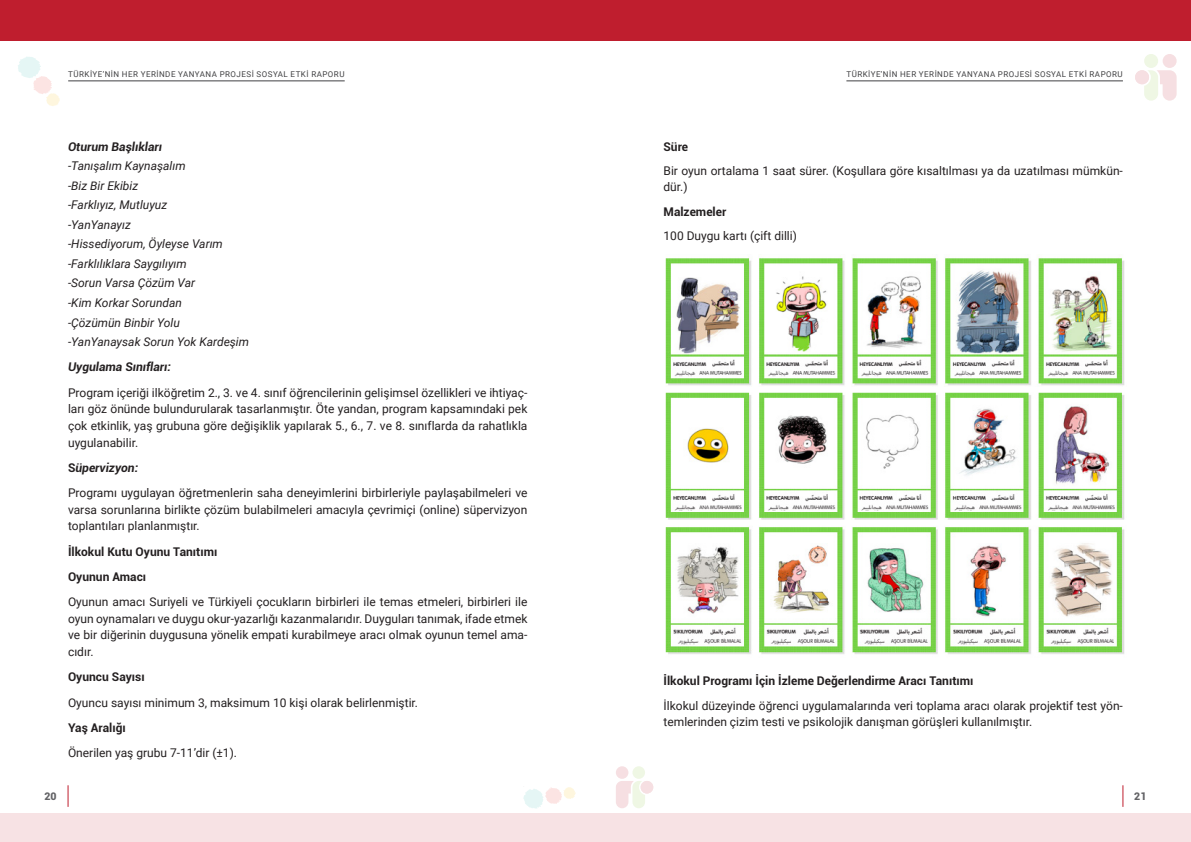
<style>
.page{position:relative;width:1191px;height:842px;background:#fff}
.page>*{position:absolute;margin:0;border:0;box-sizing:border-box;transform-origin:0 0}
.t1{font:12px/16.7px "Roboto";color:#231f20;text-align:justify}
.t2{font:italic 12px "Roboto";color:#231f20}
.t3{font:700 12px "Roboto";color:#231f20}
.t4{font:italic 700 12px "Roboto";color:#231f20}
.t5{font:900 10.5px "Roboto";color:#636366}
.t6{font:8px "Roboto";letter-spacing:.06em;color:#414143}
.s1{font-style:normal}
</style>
<div class="page">
<svg style="left:18px;top:57px;width:42px;height:49px"></svg>
<svg style="left:523px;top:787px;width:53px;height:22px"></svg>
<div style="left:1162px;top:54px;width:14px;height:14px;background:#f6dfe2;border-radius:50%"></div>
<div style="left:1144px;top:54px;width:14px;height:14px;background:#eff7e4;border-radius:50%"></div>
<svg style="left:1135px;top:70px;width:41px;height:31px"></svg>
<div style="left:1132px;top:86px;width:9px;height:13px;background:#fff"></div>
<div style="left:616px;top:766px;width:12px;height:13px;background:#f6dfe2;border-radius:50%"></div>
<div style="left:632px;top:766px;width:13px;height:13px;background:#eff7e4;border-radius:50%"></div>
<svg style="left:616px;top:781px;width:38px;height:27px"></svg>
<div style="left:647px;top:795px;width:8px;height:12px;background:#fff"></div>
<div style="left:595px;top:0;width:596px;height:41px;background:#bf1e2e"></div>
<div style="left:0;top:0;width:595px;height:41px;background:#bf1e2e"></div>
<hr style="left:68px;top:81px;width:277px;height:1px;background:#414143">
<hr style="left:846px;top:81px;width:277px;height:1px;background:#414143">
<svg style="left:68px;top:785px;width:1px;height:22px"></svg>
<svg style="left:1122px;top:785px;width:1px;height:22px"></svg>
<div style="left:595px;top:813px;width:596px;height:29px;background:#f7e2e4"></div>
<div style="left:0;top:813px;width:595px;height:29px;background:#f7e2e4"></div>
<img style="left:665px;top:257px;width:460px;height:397px">
<p class="t6" style="left:68px;top:68px;width:278px">TÜRKIYE’NIN HER YERINDE YANYANA PROJESI SOSYAL ETKİ RAPORU</p>
<p class="t6" style="left:846px;top:68px;width:278px">TÜRKIYE’NIN HER YERINDE YANYANA PROJESI SOSYAL ETKİ RAPORU</p>
<p class="t4" style="left:68px;top:138px;width:95px">Oturum Başlıkları</p>
<p class="t2" style="left:68px;top:158px;width:119px">-Tanışalım Kaynaşalım</p>
<p class="t2" style="left:68px;top:177px;width:72px">-Biz Bir Ekibiz</p>
<p class="t2" style="left:68px;top:197px;width:101px">-Farklıyız, Mutluyuz</p>
<p class="t2" style="left:68px;top:216px;width:64px">-YanYanayız</p>
<p class="t2" style="left:68px;top:236px;width:156px">-Hissediyorum, Öyleyse Varım</p>
<p class="t2" style="left:68px;top:255px;width:120px">-Farklılıklara Saygılıyım</p>
<p class="t2" style="left:68px;top:275px;width:129px">-Sorun Varsa Çözüm Var</p>
<p class="t2" style="left:68px;top:294px;width:116px">-Kim Korkar Sorundan</p>
<p class="t2" style="left:68px;top:314px;width:113px">-Çözümün Binbir Yolu</p>
<p class="t2" style="left:68px;top:333px;width:182px">-YanYanaysak Sorun Yok Kardeşim</p>
<p class="t4" style="left:68px;top:359px;width:104px">Uygulama Sınıfları:</p>
<p class="t1" style="left:68px;top:383px;width:461px">Program içeriği ilköğretim 2., 3. ve 4. sınıf öğrencilerinin gelişimsel özellikleri ve ihtiyaç&shy;ları göz önünde bulundurularak tasarlanmıştır. Öte yandan, program kapsamındaki pek çok etkinlik, yaş grubuna göre değişiklik yapılarak 5., 6., 7. ve 8. sınıflarda da rahatlıkla uygulanabilir.</p>
<p class="t4" style="left:68px;top:459px;width:72px"><span class="s1">S</span>üpervizyon:</p>
<p class="t1" style="left:68px;top:484px;width:461px">Programı uygulayan öğretmenlerin saha deneyimlerini birbirleriyle paylaşabilmeleri ve varsa sorunlarına birlikte çözüm bulabilmeleri amacıyla çevrimiçi (online) süpervizyon toplantıları planlanmıştır.</p>
<p class="t3" style="left:68px;top:543px;width:151px">İlkokul Kutu Oyunu Tanıtımı</p>
<p class="t3" style="left:68px;top:568px;width:80px">Oyunun Amacı</p>
<p class="t1" style="left:68px;top:593px;width:461px">Oyunun amacı Suriyeli ve Türkiyeli çocukların birbirleri ile temas etmeleri, birbirleri ile oyun oynamaları ve duygu okur-yazarlığı kazanmalarıdır. Duyguları tanımak, ifade etmek ve bir diğerinin duygusuna yönelik empati kurabilmeye aracı olmak oyunun temel ama&shy;cıdır.</p>
<p class="t3" style="left:68px;top:669px;width:78px">Oyuncu Sayısı</p>
<p class="t1" style="left:68px;top:693px;width:351px">Oyuncu sayısı minimum 3, maksimum 10 kişi olarak belirlenmiştir.</p>
<p class="t3" style="left:68px;top:719px;width:59px">Yaş Aralığı</p>
<p class="t1" style="left:68px;top:744px;width:170px">Önerilen yaş grubu 7-11’dir (±1).</p>
<p class="t3" style="left:663px;top:138px;width:26px">Süre</p>
<p class="t1" style="left:663px;top:163px;width:461px;line-height:16px">Bir oyun ortalama 1 saat sürer. (Koşullara göre kısaltılması ya da uzatılması mümkün&shy;dür.)</p>
<p class="t3" style="left:663px;top:203px;width:64px">Malzemeler</p>
<p class="t1" style="left:663px;top:227px;width:135px">100 Duygu kartı (çift dilli)</p>
<p class="t3" style="left:663px;top:672px;width:311px">İlkokul Programı İçin İzleme Değerlendirme Aracı Tanıtımı</p>
<p class="t1" style="left:663px;top:697px;width:461px;line-height:16px">İlkokul düzeyinde öğrenci uygulamalarında veri toplama aracı olarak projektif test yön&shy;temlerinden çizim testi ve psikolojik danışman görüşleri kullanılmıştır.</p>
<p class="t5" style="left:45px;top:789px;width:14px">20</p>
<p class="t5" style="left:1134px;top:789px;width:14px">21</p>
</div>
